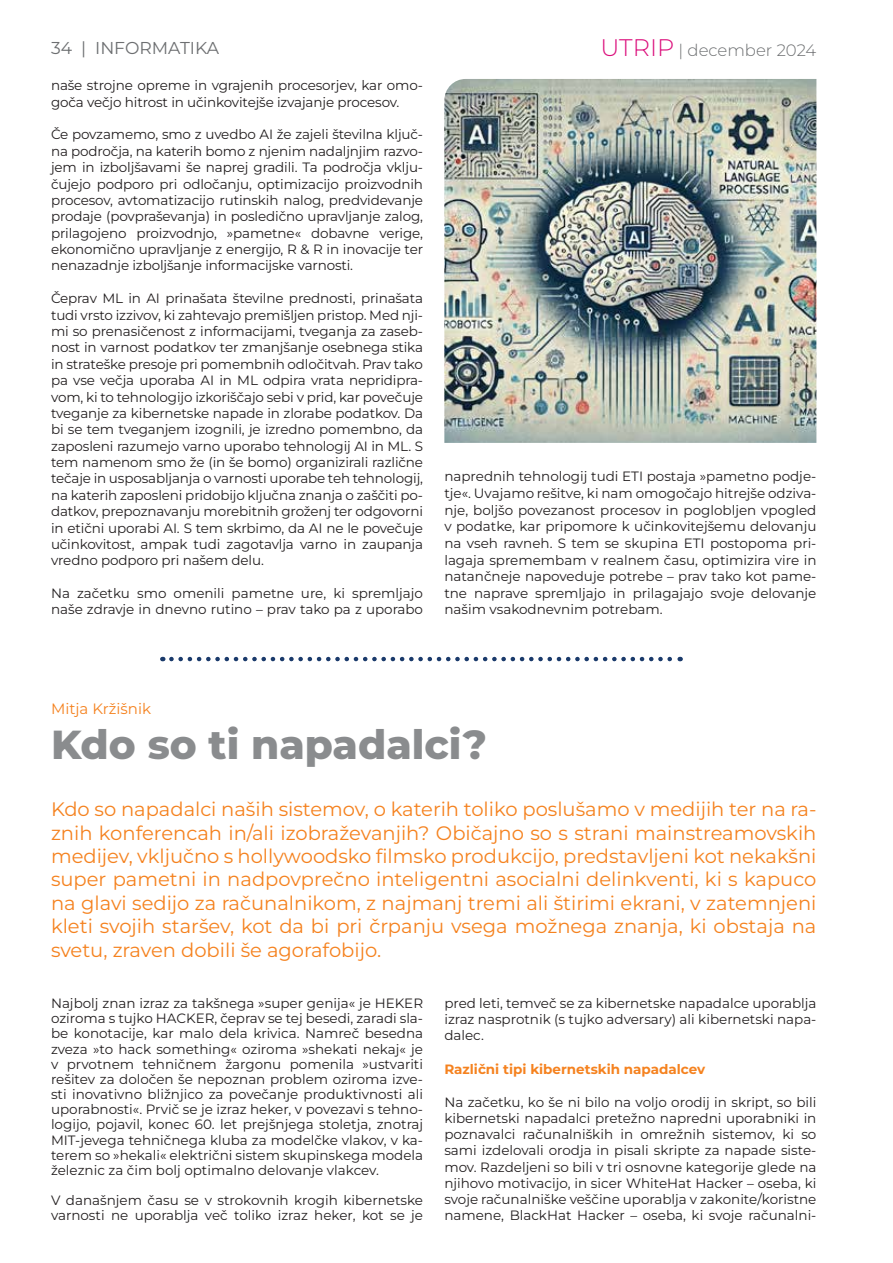
<style>
.page{position:relative;width:893px;height:1263px;background:#fff}
.page>*{position:absolute;margin:0;border:0;box-sizing:border-box;transform-origin:0 0}
.t1{font:800 40.5px "Montserrat";color:#8a8c8e}
.t2{font:19.5px/23.4px "Montserrat";color:#f5821f;text-align:justify}
.t3{font:17.25px "Montserrat";color:#6d6f71}
.t4{font:300 16.5px "Montserrat";color:#6d6f71}
.t5{font:15px "Montserrat";color:#f5821f}
.t6{font:13.5px/16.4px "Montserrat";color:#231f20;text-align:justify}
.t7{font:700 13.5px "Montserrat";color:#f5821f}
.s1{font-size:24px;color:#db0f7c}
</style>
<div class="page">
<img style="left:444px;top:79px;width:372px;height:364px">
<svg style="left:171px;top:657px;width:510px;height:4px"></svg>
<p class="t3" style="left:51px;top:37px;width:170px">34 | INFORMATIKA</p>
<p class="t6" style="left:51px;top:77px;width:374px">naše strojne opreme in vgrajenih procesorjev, kar omo&shy;goča večjo hitrost in učinkovitejše izvajanje procesov.</p>
<p class="t6" style="left:51px;top:126px;width:374px">Če povzamemo, smo z uvedbo AI že zajeli številna ključ&shy;na področja, na katerih bomo z njenim nadaljnjim razvo&shy;jem in izboljšavami še naprej gradili. Ta področja vklju&shy;čujejo podporo pri odločanju, optimizacijo proizvodnih procesov, avtomatizacijo rutinskih nalog, predvidevanje prodaje (povpraševanja) in posledično upravljanje zalog, prilagojeno proizvodnjo, »pametne« dobavne verige, ekonomično upravljanje z energijo, R &amp; R in inovacije ter nenazadnje izboljšanje informacijske varnosti.</p>
<p class="t6" style="left:51px;top:290px;width:374px">Čeprav ML in AI prinašata številne prednosti, prinašata tudi vrsto izzivov, ki zahtevajo premišljen pristop. Med nji&shy;mi so prenasičenost z informacijami, tveganja za zaseb&shy;nost in varnost podatkov ter zmanjšanje osebnega stika in strateške presoje pri pomembnih odločitvah. Prav tako pa vse večja uporaba AI in ML odpira vrata nepridipra&shy;vom, ki to tehnologijo izkoriščajo sebi v prid, kar povečuje tveganje za kibernetske napade in zlorabe podatkov. Da bi se tem tveganjem izognili, je izredno pomembno, da zaposleni razumejo varno uporabo tehnologij AI in ML. S tem namenom smo že (in še bomo) organizirali različne tečaje in usposabljanja o varnosti uporabe teh tehnologij, na katerih zaposleni pridobijo ključna znanja o zaščiti po&shy;datkov, prepoznavanju morebitnih groženj ter odgovorni in etični uporabi AI. S tem skrbimo, da AI ne le povečuje učinkovitost, ampak tudi zagotavlja varno in zaupanja vredno podporo pri našem delu.</p>
<p class="t6" style="left:51px;top:585px;width:374px">Na začetku smo omenili pametne ure, ki spremljajo naše zdravje in dnevno rutino – prav tako pa z uporabo</p>
<p class="t4" style="left:601px;top:39px;width:217px"><span class="s1">UTRIP</span> | december 2024</p>
<p class="t6" style="left:444px;top:468px;width:374px">naprednih tehnologij tudi ETI postaja »pametno podje&shy;tje«. Uvajamo rešitve, ki nam omogočajo hitrejše odziva&shy;nje, boljšo povezanost procesov in poglobljen vpogled v podatke, kar pripomore k učinkovitejšemu delovanju na vseh ravneh. S tem se skupina ETI postopoma pri&shy;lagaja spremembam v realnem času, optimizira vire in natančneje napoveduje potrebe – prav tako kot pame&shy;tne naprave spremljajo in prilagajajo svoje delovanje našim vsakodnevnim potrebam.</p>
<p class="t5" style="left:51px;top:699px;width:102px">Mitja Kržišnik</p>
<h1 class="t1" style="left:51px;top:718px;width:438px">Kdo so ti napadalci?</h1>
<p class="t2" style="left:51px;top:797px;width:767px">Kdo so napadalci naših sistemov, o katerih toliko poslušamo v medijih ter na ra&shy;znih konferencah in/ali izobraževanjih? Običajno so s strani mainstreamovskih medijev, vključno s hollywoodsko filmsko produkcijo, predstavljeni kot nekakšni super pametni in nadpovprečno inteligentni asocialni delinkventi, ki s kapuco na glavi sedijo za računalnikom, z najmanj tremi ali štirimi ekrani, v zatemnjeni kleti svojih staršev, kot da bi pri črpanju vsega možnega znanja, ki obstaja na svetu, zraven dobili še agorafobijo.</p>
<p class="t6" style="left:51px;top:995px;width:374px;line-height:15.1px">Najbolj znan izraz za takšnega »super genija« je HEKER oziroma s tujko HACKER, čeprav se tej besedi, zaradi sla&shy;be konotacije, kar malo dela krivica. Namreč besedna zveza »to hack something« oziroma »shekati nekaj« je v prvotnem tehničnem žargonu pomenila »ustvariti rešitev za določen še nepoznan problem oziroma izve&shy;sti inovativno bližnjico za povečanje produktivnosti ali uporabnosti«. Prvič se je izraz heker, v povezavi s tehno&shy;logijo, pojavil, konec 60. let prejšnjega stoletja, znotraj MIT-jevega tehničnega kluba za modelčke vlakov, v ka&shy;terem so »hekali« električni sistem skupinskega modela železnic za čim bolj optimalno delovanje vlakcev.</p>
<p class="t6" style="left:51px;top:1192px;width:374px;line-height:15.1px">V današnjem času se v strokovnih krogih kibernetske varnosti ne uporablja več toliko izraz heker, kot se je</p>
<p class="t6" style="left:444px;top:995px;width:374px">pred leti, temveč se za kibernetske napadalce uporablja izraz nasprotnik (s tujko adversary) ali kibernetski napa&shy;dalec.</p>
<p class="t7" style="left:444px;top:1060px;width:262px">Različni tipi kibernetskih napadalcev</p>
<p class="t6" style="left:444px;top:1093px;width:374px">Na začetku, ko še ni bilo na voljo orodij in skript, so bili kibernetski napadalci pretežno napredni uporabniki in poznavalci računalniških in omrežnih sistemov, ki so sami izdelovali orodja in pisali skripte za napade siste&shy;mov. Razdeljeni so bili v tri osnovne kategorije glede na njihovo motivacijo, in sicer WhiteHat Hacker – oseba, ki svoje računalniške veščine uporablja v zakonite/koristne namene, BlackHat Hacker – oseba, ki svoje računalni-</p>
</div>
